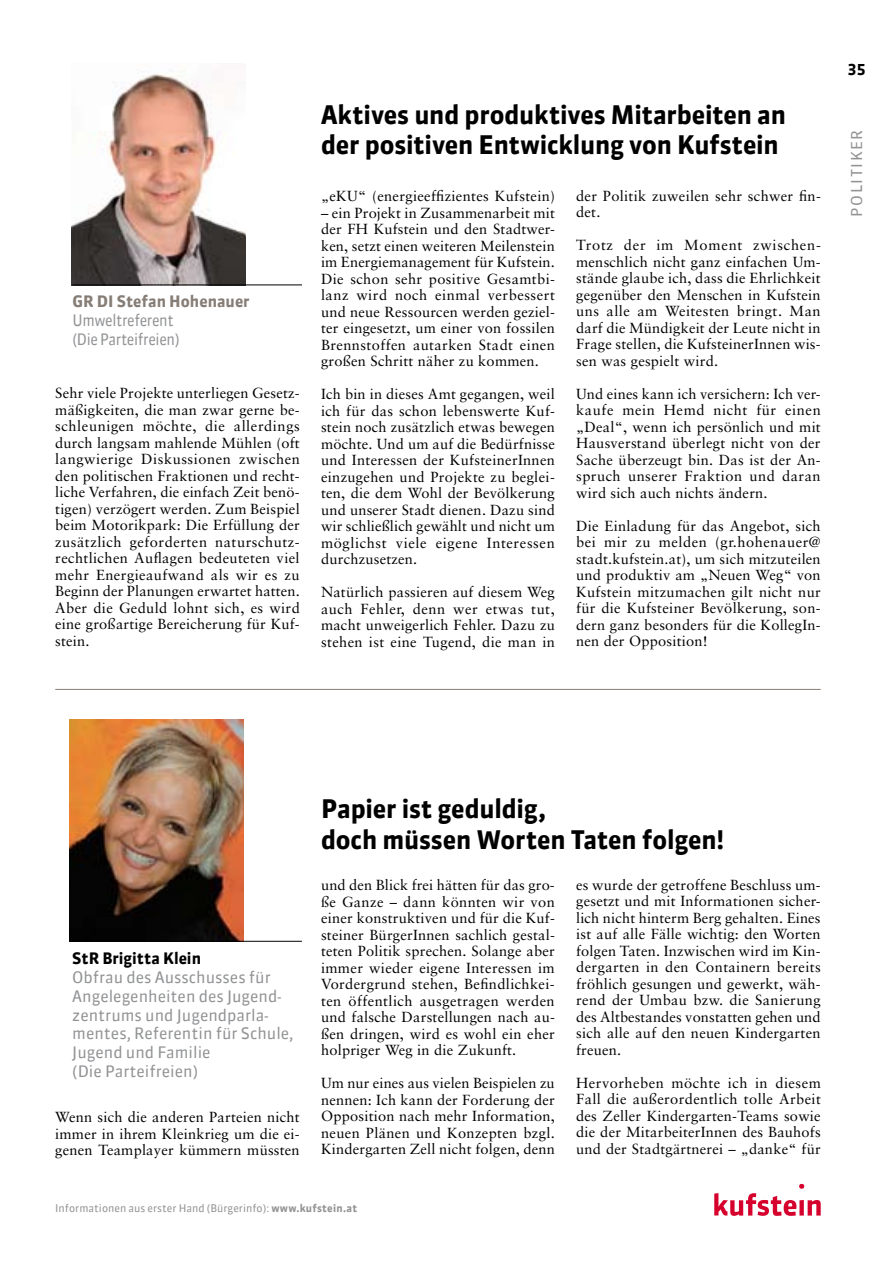
<style>
.page{position:relative;width:893px;height:1263px;background:#fff}
.page>*{position:absolute;margin:0;border:0;box-sizing:border-box;transform-origin:0 0}
.t1{font:700 25.5px/30.6px "Sanuk";letter-spacing:-.01em;color:#000}
.t2{font:15.75px/18.9px "Sanuk LF";color:#929395}
.t3{font:15.75px/18.9px "Sanuk LF";letter-spacing:-.025em;color:#929395;scale:.9 1}
.t4{font:700 15.75px "Sanuk";color:#867d76}
.t5{font:700 15.75px "Sanuk";color:#000}
.t6{font:15px "Sanuk LF";color:#929395}
.t7{font:700 15px "Sanuk LF";color:#000}
.t8{font:14.7px/16.5px "Sabon";letter-spacing:.015em;color:#000;text-align:justify}
.t9{font:10.5px "Sanuk";color:#929395}
.s1{font-family:"Sanuk LF";font-weight:700}
</style>
<div class="page">
<svg style="left:714px;top:1184px;width:107px;height:32px"></svg>
<img style="left:71px;top:70px;width:174px;height:215px">
<hr style="left:72px;top:285px;width:230px;height:1px;background:#000">
<hr style="left:55px;top:689px;width:766px;height:1px;background:#867d76">
<img style="left:70px;top:720px;width:174px;height:221px">
<hr style="left:72px;top:941px;width:230px;height:1px;background:#000">
<p class="t4" style="left:72px;top:292px;width:179px">GR DI Stefan Hohenauer</p>
<p class="t3" style="left:72px;top:310px;width:121px">Umweltreferent (Die Parteifreien)</p>
<p class="t8" style="left:55px;top:385px;width:246px">Sehr viele Projekte unterliegen Gesetz&shy;mäßigkeiten, die man zwar gerne be&shy;schleunigen möchte, die allerdings durch langsam mahlende Mühlen (oft langwierige Diskussionen zwischen den politischen Fraktionen und recht&shy;liche Verfahren, die einfach Zeit benö&shy;tigen) verzögert werden. Zum Beispiel beim Motorikpark: Die Erfüllung der zusätzlich geforderten naturschutz&shy;rechtlichen Auflagen bedeuteten viel mehr Energieaufwand als wir es zu Beginn der Planungen erwartet hatten.<br>Aber die Geduld lohnt sich, es wird eine großartige Bereicherung für Kuf&shy;stein.</p>
<h1 class="t1" style="left:321px;top:99px;width:467px">Aktives und produktives Mitarbeiten an der positiven Entwicklung von Kufstein</h1>
<p class="t8" style="left:321px;top:188px;width:236px">„eKU“ (energieeffizientes Kufstein)</p>
<p class="t8" style="left:321px;top:204px;width:236px">– ein Projekt in Zusammenarbeit mit der FH Kufstein und den Stadtwer&shy;ken, setzt einen weiteren Meilenstein im Energiemanagement für Kufstein.<br>Die schon sehr positive Gesamtbi&shy;lanz wird noch einmal verbessert und neue Ressourcen werden geziel&shy;ter eingesetzt, um einer von fossilen Brennstoffen autarken Stadt einen großen Schritt näher zu kommen.</p>
<p class="t8" style="left:321px;top:386px;width:235px">Ich bin in dieses Amt gegangen, weil ich für das schon lebenswerte Kuf&shy;stein noch zusätzlich etwas bewegen möchte. Und um auf die Bedürfnisse und Interessen der KufsteinerInnen einzugehen und Projekte zu beglei&shy;ten, die dem Wohl der Bevölkerung und unserer Stadt dienen. Dazu sind wir schließlich gewählt und nicht um möglichst viele eigene Interessen durchzusetzen.</p>
<p class="t8" style="left:321px;top:584px;width:235px">Natürlich passieren auf diesem Weg auch Fehler, denn wer etwas tut, macht unweigerlich Fehler. Dazu zu stehen ist eine Tugend, die man in</p>
<p class="t8" style="left:576px;top:187px;width:246px">der Politik zuweilen sehr schwer fin&shy;det.</p>
<p class="t8" style="left:576px;top:237px;width:246px">Trotz der im Moment zwischen&shy;menschlich nicht ganz einfachen Um&shy;stände glaube ich, dass die Ehrlichkeit gegenüber den Menschen in Kufstein uns alle am Weitesten bringt. Man darf die Mündigkeit der Leute nicht in Frage stellen, die KufsteinerInnen wis&shy;sen was gespielt wird.</p>
<p class="t8" style="left:576px;top:385px;width:246px">Und eines kann ich versichern: Ich ver&shy;kaufe mein Hemd nicht für einen „Deal“, wenn ich persönlich und mit Hausverstand überlegt nicht von der Sache überzeugt bin. Das ist der An&shy;spruch unserer Fraktion und daran wird sich auch nichts ändern.</p>
<p class="t8" style="left:576px;top:517px;width:246px">Die Einladung für das Angebot, sich bei mir zu melden (gr.hohenauer@ stadt.kufstein.at), um sich mitzuteilen und produktiv am „Neuen Weg“ von Kufstein mitzumachen gilt nicht nur für die Kufsteiner Bevölkerung, son&shy;dern ganz besonders für die KollegIn&shy;nen der Opposition!</p>
<p class="t7" style="left:848px;top:61px;width:19px">35</p>
<p class="t6" style="left:848px;top:217px;width:87px;rotate:-90deg">Politiker</p>
<p class="t5" style="left:72px;top:949px;width:130px">StR Brigitta Klein</p>
<p class="t2" style="left:72px;top:967px;width:223px">Obfrau des Ausschusses für<br>Angelegenheiten des Jugend&shy;zentrums und Jugendparla&shy;mentes, Referentin für Schule,<br>Jugend und Familie<br>(Die Parteifreien)</p>
<p class="t8" style="left:55px;top:1109px;width:246px">Wenn sich die anderen Parteien nicht immer in ihrem Kleinkrieg um die ei&shy;genen Teamplayer kümmern müssten</p>
<h1 class="t1" style="left:321px;top:794px;width:405px">Papier ist geduldig,<br>doch müssen Worten Taten folgen!</h1>
<p class="t8" style="left:321px;top:877px;width:235px">und den Blick frei hätten für das gro&shy;ße Ganze – dann könnten wir von einer konstruktiven und für die Kuf&shy;steiner BürgerInnen sachlich gestal&shy;teten Politik sprechen. Solange aber immer wieder eigene Interessen im Vordergrund stehen, Befindlichkei&shy;ten öffentlich ausgetragen werden und falsche Darstellungen nach au&shy;ßen dringen, wird es wohl ein eher holpriger Weg in die Zukunft.</p>
<p class="t8" style="left:321px;top:1075px;width:235px">Um nur eines aus vielen Beispielen zu nennen: Ich kann der Forderung der Opposition nach mehr Information, neuen Plänen und Konzepten bzgl.<br>Kindergarten Zell nicht folgen, denn</p>
<p class="t8" style="left:576px;top:876px;width:246px">es wurde der getroffene Beschluss um&shy;gesetzt und mit Informationen sicher&shy;lich nicht hinterm Berg gehalten. Eines ist auf alle Fälle wichtig: den Worten folgen Taten. Inzwischen wird im Kin&shy;dergarten in den Containern bereits fröhlich gesungen und gewerkt, wäh&shy;rend der Umbau bzw. die Sanierung des Altbestandes vonstatten gehen und sich alle auf den neuen Kindergarten freuen.</p>
<p class="t8" style="left:576px;top:1074px;width:246px">Hervorheben möchte ich in diesem Fall die außerordentlich tolle Arbeit des Zeller Kindergarten-Teams sowie die der MitarbeiterInnen des Bauhofs und der Stadtgärtnerei – „danke“ für</p>
<p class="t9" style="left:55px;top:1202px;width:303px">Informationen aus erster Hand (Bürgerinfo): <span class="s1">www.kufstein.at</span></p>
</div>
